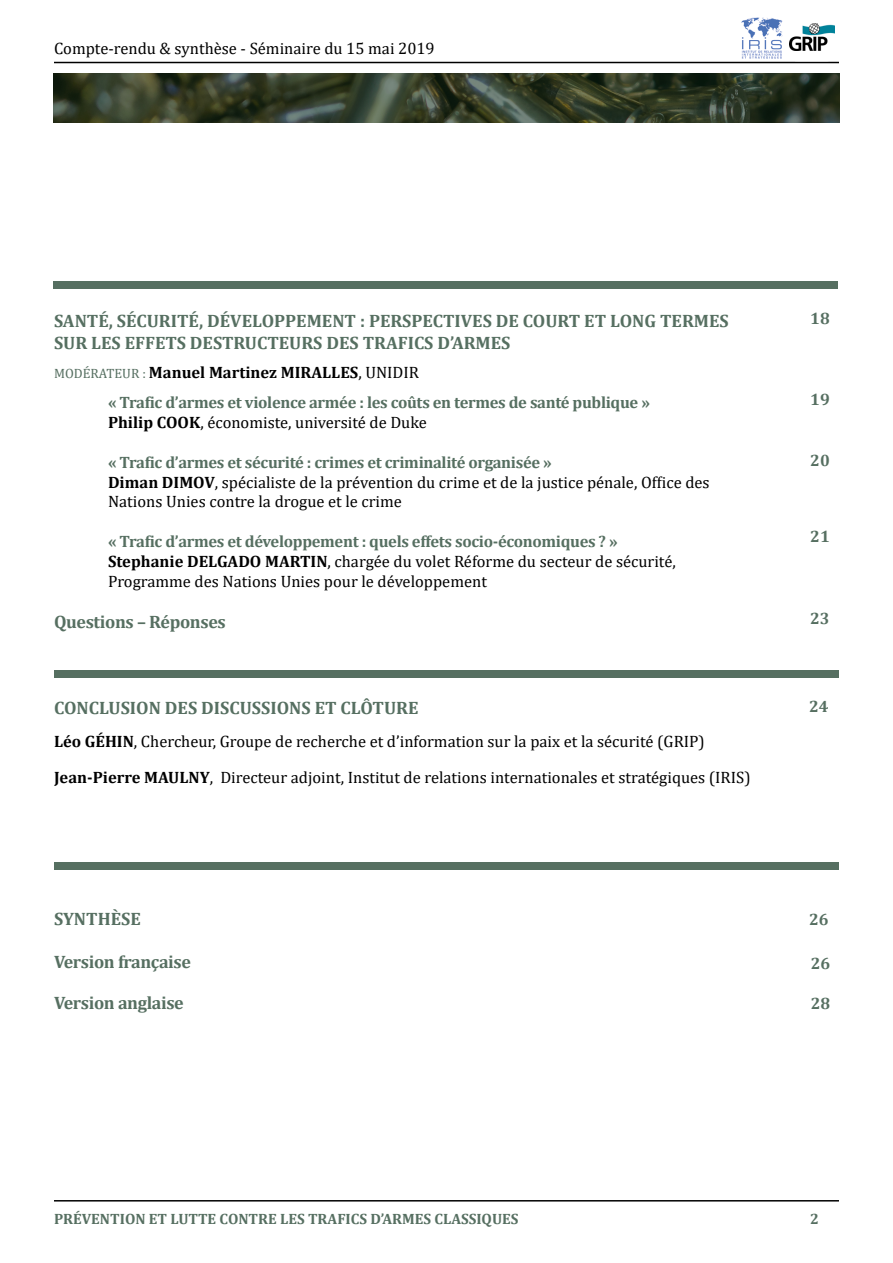
<style>
.page{position:relative;width:893px;height:1263px;background:#fff}
.page>*{position:absolute;margin:0;border:0;box-sizing:border-box;transform-origin:0 0}
.t1{font:700 18px/21.6px "Cambria";color:#566f61}
.t2{font:700 18px "Cambria";letter-spacing:-.02em;color:#566f61}
.t3{font:16.5px/19.8px "Cambria";color:#000}
.t4{font:700 16.5px/30.6px "Cambria";letter-spacing:-.02em;color:#566f61}
.t5{font:700 15px "Cambria";color:#566f61}
.s1{font-weight:400;font-size:13.5px}
.s2{color:#000}
.s3{font-weight:400;color:#000}
.s4{font-weight:700}
.s5{font-weight:700;color:#566f61}
</style>
<div class="page">
<hr style="left:54px;top:62px;width:785px;height:1px;background:#000">
<hr style="left:54px;top:1200px;width:785px;height:1px;background:#000">
<img style="left:741px;top:17px;width:41px;height:41px">
<img style="left:789px;top:23px;width:45px;height:28px">
<div style="left:54px;top:670px;width:785px;height:7px;background:#566f61"></div>
<img style="left:53px;top:73px;width:786px;height:49px">
<div style="left:53px;top:281px;width:785px;height:8px;background:#566f61"></div>
<div style="left:54px;top:862px;width:785px;height:7px;background:#566f61"></div>
<p class="t3" style="left:54px;top:39px;width:382px">Compte-rendu &amp; synthèse - Séminaire du 15 mai 2019</p>
<p class="t1" style="left:54px;top:310px;width:676px">SANTÉ, SÉCURITÉ, DÉVELOPPEMENT : PERSPECTIVES DE COURT ET LONG TERMES<br>SUR LES EFFETS DESTRUCTEURS DES TRAFICS D’ARMES</p>
<p class="t4" style="left:108px;top:356px;width:543px;text-indent:-54px"><span class="s1">MODÉRATEUR :</span> <span class="s2">Manuel Martinez MIRALLES</span><span class="s3">, UNIDIR<br></span>« Trafic d’armes et violence armée : les coûts en termes de santé publique »</p>
<p class="t3" style="left:108px;top:413px;width:320px"><span class="s4">Philip COOK</span>, économiste, université de Duke</p>
<p class="t3" style="left:108px;top:452px;width:603px"><span class="s5">« Trafic d’armes et sécurité : crimes et criminalité organisée »<br></span><span class="s4">Diman DIMOV</span>, spécialiste de la prévention du crime et de la justice pénale, Office des<br>Nations Unies contre la drogue et le crime</p>
<p class="t3" style="left:108px;top:531px;width:569px"><span class="s5">« Trafic d’armes et développement : quels effets socio-économiques ? »<br></span><span class="s4">Stephanie DELGADO MARTIN</span>, chargée du volet Réforme du secteur de sécurité,<br>Programme des Nations Unies pour le développement</p>
<p class="t2" style="left:54px;top:609px;width:173px">Questions – Réponses</p>
<p class="t1" style="left:54px;top:697px;width:366px">CONCLUSION DES DISCUSSIONS ET CLÔTURE</p>
<p class="t3" style="left:54px;top:723px;width:698px;line-height:36px"><span class="s4">Léo GÉHIN</span>, Chercheur, Groupe de recherche et d’information sur la paix et la sécurité (GRIP)<br><span class="s4">Jean-Pierre MAULNY</span>, Directeur adjoint, Institut de relations internationales et stratégiques (IRIS)</p>
<p class="t1" style="left:54px;top:907px;width:88px">SYNTHÈSE</p>
<p class="t2" style="left:54px;top:949px;width:139px">Version française</p>
<p class="t2" style="left:54px;top:990px;width:131px">Version anglaise</p>
<p class="t4" style="left:810px;top:302px;width:21px">18</p>
<p class="t4" style="left:810px;top:384px;width:21px">19</p>
<p class="t4" style="left:810px;top:445px;width:21px">20</p>
<p class="t4" style="left:810px;top:520px;width:21px">21</p>
<p class="t4" style="left:810px;top:602px;width:21px">23</p>
<p class="t4" style="left:809px;top:690px;width:21px">24</p>
<p class="t4" style="left:809px;top:903px;width:21px">26</p>
<p class="t4" style="left:811px;top:947px;width:21px">26</p>
<p class="t4" style="left:811px;top:988px;width:21px">28</p>
<p class="t5" style="left:54px;top:1208px;width:466px">PRÉVENTION ET LUTTE CONTRE LES TRAFICS D’ARMES CLASSIQUES</p>
<p class="t5" style="left:810px;top:1208px;width:10px">2</p>
</div>
